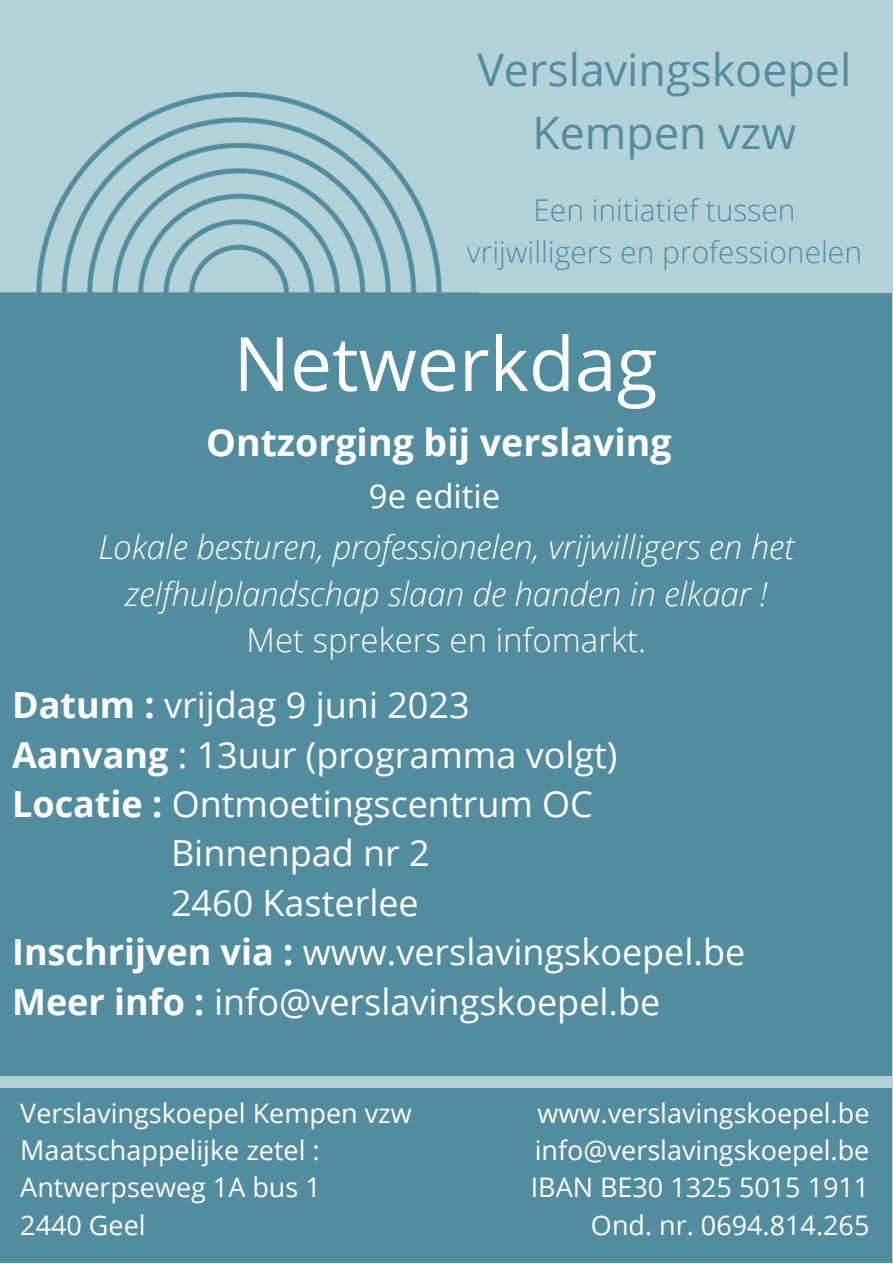
<style>
.page{position:relative;width:893px;height:1264px;background:#fff}
.page>*{position:absolute;margin:0;border:0;box-sizing:border-box;transform-origin:0 0}
.t1{font:75px "Open Sans";color:#fff}
.t2{font:44.7px/62.7px "Open Sans";color:#518d9e;text-align:center}
.t3{font:700 37.5px "Open Sans";color:#fff}
.t4{font:36px "Open Sans";color:#fff}
.t5{font:italic 300 33px/46px "Open Sans";color:#fff;text-align:center}
.t6{font:300 33px "Open Sans";color:#fff}
.t7{font:33px "Open Sans";color:#fff}
.t8{font:300 30px/41.5px "Open Sans";color:#518d9e;text-align:center}
.t9{font:27px/37px "Open Sans";color:#fff}
.s1{font-weight:700}
</style>
<div class="page">
<div style="left:0;top:0;width:892px;height:1262px;background:#b3d1d9"></div>
<img style="left:0;top:92px;width:478px;height:201px">
<div style="left:0;top:293px;width:891px;height:782px;background:#518d9e"></div>
<div style="left:0;top:1088px;width:891px;height:174px;background:#518d9e"></div>
<p class="t2" style="left:477px;top:37px;width:375px">Verslavingskoepel<br>Kempen vzw</p>
<p class="t8" style="left:467px;top:189px;width:396px">Een initiatief tussen vrijwilligers en professionelen</p>
<h1 class="t1" style="left:233px;top:311px;width:425px">Netwerkdag</h1>
<p class="t3" style="left:206px;top:416px;width:467px">Ontzorging bij verslaving</p>
<p class="t7" style="left:369px;top:472px;width:133px">9e editie</p>
<p class="t5" style="left:98px;top:523px;width:697px">Lokale besturen, professionelen, vrijwilligers en het zelfhulplandschap slaan de handen in elkaar !</p>
<p class="t6" style="left:246px;top:616px;width:401px">Met sprekers en infomarkt.</p>
<p class="t4" style="left:12px;top:679px;width:459px"><span class="s1">Datum :</span> vrijdag 9 juni 2023</p>
<p class="t4" style="left:12px;top:729px;width:607px"><span class="s1">Aanvang</span> : 13uur (programma volgt)</p>
<p class="t4" style="left:12px;top:778px;width:582px"><span class="s1">Locatie :</span> Ontmoetingscentrum OC</p>
<p class="t4" style="left:171px;top:828px;width:260px">Binnenpad nr 2</p>
<p class="t4" style="left:171px;top:877px;width:249px">2460 Kasterlee</p>
<p class="t4" style="left:12px;top:927px;width:734px"><span class="s1">Inschrijven via :</span> www.verslavingskoepel.be</p>
<p class="t4" style="left:12px;top:976px;width:649px"><span class="s1">Meer info :</span> info@verslavingskoepel.be</p>
<p class="t9" style="left:20px;top:1094px;width:393px">Verslavingskoepel Kempen vzw<br>Maatschappelijke zetel :<br>Antwerpseweg 1A bus 1<br>2440 Geel</p>
<p class="t9" style="left:530px;top:1094px;width:340px;text-align:right">www.verslavingskoepel.be info@verslavingskoepel.be<br>IBAN BE30 1325 5015 1911<br>Ond. nr. 0694.814.265</p>
</div>
